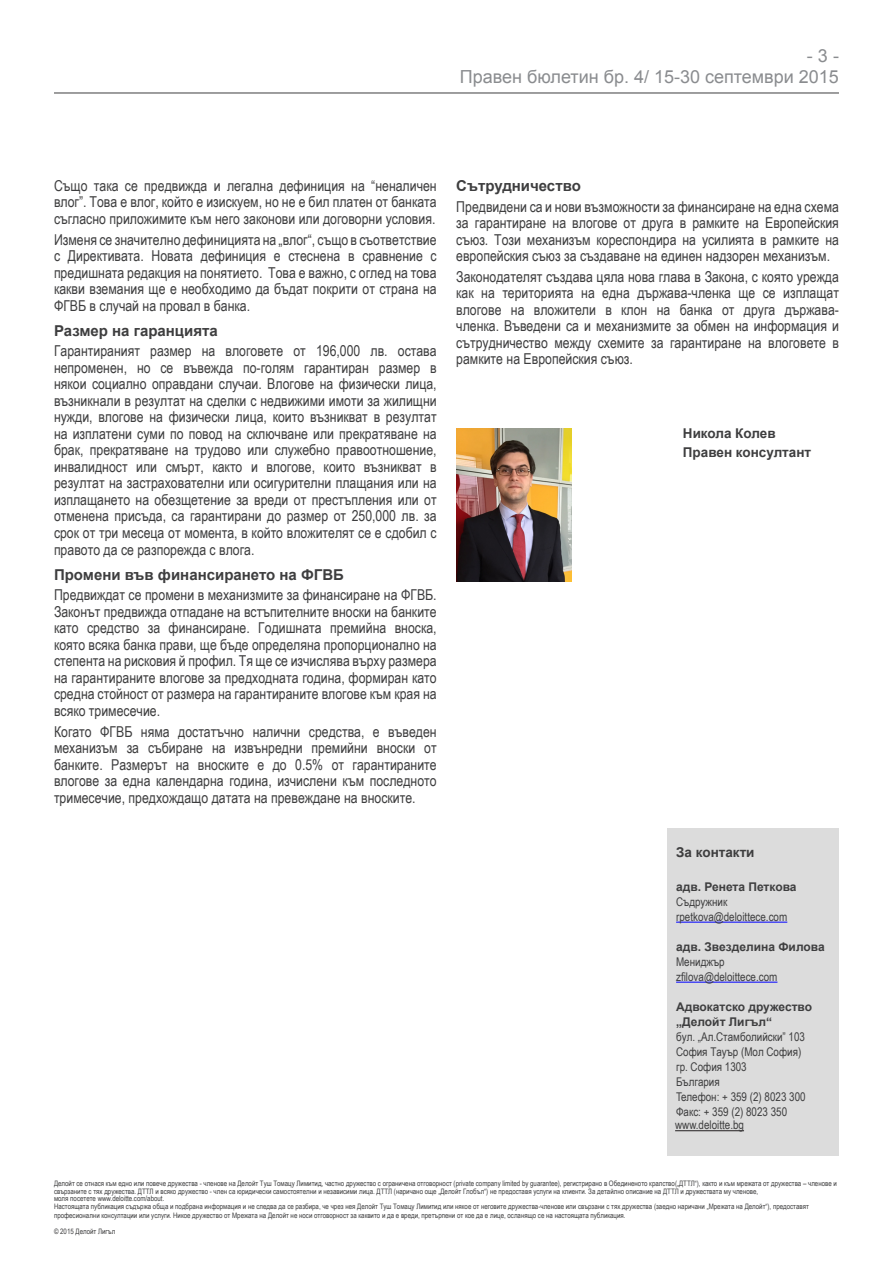
<style>
.page{position:relative;width:893px;height:1263px;background:#fff}
.page>*{position:absolute;margin:0;border:0;box-sizing:border-box;transform-origin:0 0}
.t1{font:18px "Arial";color:#8a8c8f}
.t2{font:15px/16.5px "Arial Narrow";color:#3e3e3f;text-align:justify}
.t3{font:700 15px "Arial";color:#3e3e3f}
.t4{font:700 13.5px "Arial";color:#3e3e3f}
.Pa26{font:12px "Arial Narrow";color:#3e3e3f}
.t5{font:700 12px/15px "Arial";color:#3e3e3f}
.t6{font:7.5px/7.5px "Arial Narrow";color:#3e3e3f}
</style>
<div class="page">
<hr style="left:54px;top:93px;width:785px;height:1px;background:#3e3e3f">
<div style="left:668px;top:828px;width:171px;height:328px;background:#dcdcdc"></div>
<hr style="left:676px;top:922px;width:111px;height:1px;background:#00f">
<hr style="left:676px;top:982px;width:101px;height:1px;background:#00f">
<hr style="left:675px;top:1130px;width:69px;height:1px;background:#231f20">
<img style="left:456px;top:428px;width:115px;height:153px">
<p class="t1" style="left:807px;top:44px;width:34px">- 3 -</p>
<p class="t1" style="left:460px;top:65px;width:381px">Правен бюлетин бр. 4/ 15-30 септември 2015</p>
<p class="t2" style="left:54px;top:177px;width:384px">Също така се предвижда и легална дефиниция на “неналичен влог”. Това е влог, който е изискуем, но не е бил платен от банката съгласно приложимите към него законови или договорни условия.</p>
<p class="t2" style="left:54px;top:231px;width:384px">Изменя се значително дефиницията на „влог“, също в съответствие с Директивата. Новата дефиниция е стеснена в сравнение с предишната редакция на понятието. Това е важно, с оглед на това какви вземания ще е необходимо да бъдат покрити от страна на ФГВБ в случай на провал в банка.</p>
<p class="t3" style="left:54px;top:320px;width:165px">Размер на гаранцията</p>
<p class="t2" style="left:54px;top:342px;width:384px">Гарантираният размер на влоговете от 196,000 лв. остава непроменен, но се въвежда по-голям гарантиран размер в някои социално оправдани случаи. Влогове на физически лица, възникнали в резултат на сделки с недвижими имоти за жилищни нужди, влогове на физически лица, които възникват в резултат на изплатени суми по повод на сключване или прекратяване на брак, прекратяване на трудово или служебно правоотношение, инвалидност или смърт, както и влогове, които възникват в резултат на застрахователни или осигурителни плащания или на изплащането на обезщетение за вреди от престъпления или от отменена присъда, са гарантирани до размер от 250,000 лв. за срок от три месеца от момента, в който вложителят се е сдобил с правото да се разпорежда с влога.</p>
<p class="t3" style="left:54px;top:564px;width:292px">Промени във финансирането на ФГВБ</p>
<p class="t2" style="left:54px;top:586px;width:384px">Предвиждат се промени в механизмите за финансиране на ФГВБ.<br>Законът предвижда отпадане на встъпителните вноски на банките като средство за финансиране. Годишната премийна вноска, която всяка банка прави, ще бъде определяна пропорционално на степента на рисковия й профил. Тя ще се изчислява върху размера на гарантираните влогове за предходната година, формиран като средна стойност от размера на гарантираните влогове към края на всяко тримесечие.</p>
<p class="t2" style="left:54px;top:722px;width:384px">Когато ФГВБ няма достатъчно налични средства, е въведен механизъм за събиране на извънредни премийни вноски от банките. Размерът на вноските е до 0.5% от гарантираните влогове за една календарна година, изчислени към последното тримесечие, предхождащо датата на превеждане на вноските.</p>
<p class="t3" style="left:456px;top:176px;width:126px">Сътрудничество</p>
<p class="t2" style="left:456px;top:198px;width:384px">Предвидени са и нови възможности за финансиране на една схема за гарантиране на влогове от друга в рамките на Европейския съюз. Този механизъм кореспондира на усилията в рамките на европейския съюз за създаване на единен надзорен механизъм.</p>
<p class="t2" style="left:456px;top:268px;width:384px">Законодателят създава цяла нова глава в Закона, с която урежда как на територията на една държава-членка ще се изплащат влогове на вложители в клон на банка от друга държава&shy;членка. Въведени са и механизмите за обмен на информация и сътрудничество между схемите за гарантиране на влоговете в рамките на Европейския съюз.</p>
<p class="t4" style="left:683px;top:424px;width:94px">Никола Колев</p>
<p class="t4" style="left:683px;top:443px;width:130px">Правен консултант</p>
<p class="t4" style="left:676px;top:843px;width:80px">За контакти</p>
<p class="t5" style="left:676px;top:879px;width:122px">адв. Ренета Петкова</p>
<p class="Pa26" style="left:676px;top:893px;width:53px">Съдружник</p>
<p class="Pa26" style="left:676px;top:908px;width:113px">rpetkova@deloittece.com</p>
<p class="t5" style="left:676px;top:939px;width:150px">адв. Звезделина Филова</p>
<p class="Pa26" style="left:676px;top:953px;width:50px">Мениджър</p>
<p class="Pa26" style="left:676px;top:968px;width:103px">zfilova@deloittece.com</p>
<p class="t5" style="left:676px;top:999px;width:137px">Адвокатско дружество „Делойт Лигъл“</p>
<p class="Pa26" style="left:676px;top:1028px;width:130px">бул. „Ал.Стамболийски” 103</p>
<p class="Pa26" style="left:676px;top:1043px;width:127px">София Тауър (Мол София)</p>
<p class="Pa26" style="left:676px;top:1058px;width:72px">гр. София 1303</p>
<p class="Pa26" style="left:676px;top:1073px;width:45px">България</p>
<p class="Pa26" style="left:676px;top:1088px;width:131px">Teлефон: + 359 (2) 8023 300</p>
<p class="Pa26" style="left:676px;top:1103px;width:113px">Факс: + 359 (2) 8023 350</p>
<p class="Pa26" style="left:675px;top:1116px;width:70px">www.deloitte.bg</p>
<p class="t6" style="left:54px;top:1180px;width:784px">Делойт се отнася към едно или повече дружества - членове на Делойт Туш Томацу Лимитид, частно дружество с ограничена отговорност (private company limited by guarantee), регистрирано в Обединеното кралство(„ДТТЛ“), както и към мрежата от дружества – членове и свързаните с тях дружества. ДТТЛ и всяко дружество - член са юридически самостоятелни и независими лица. ДТТЛ (наричано още „Делойт Глобъл“) не предоставя услуги на клиенти. За детайлно описание на ДТТЛ и дружествата му членове,<br>моля посетете www.deloitte.com/about.</p>
<p class="t6" style="left:54px;top:1201px;width:756px;line-height:9px">Настоящата публикация съдържа обща и подбрана информация и не следва да се разбира, че чрез нея Делойт Туш Томацу Лимитид или някое от неговите дружества-членове или свързани с тях дружества (заедно наричани „Мрежата на Делойт“), предоставят професионални консултации или услуги. Никое дружество от Мрежата на Делойт не носи отговорност за каквито и да е вреди, претърпени от кое да е лице, осланящо се на настоящата публикация.</p>
<p class="t6" style="left:54px;top:1227px;width:63px">© 2015 Делойт Лигъл</p>
</div>
